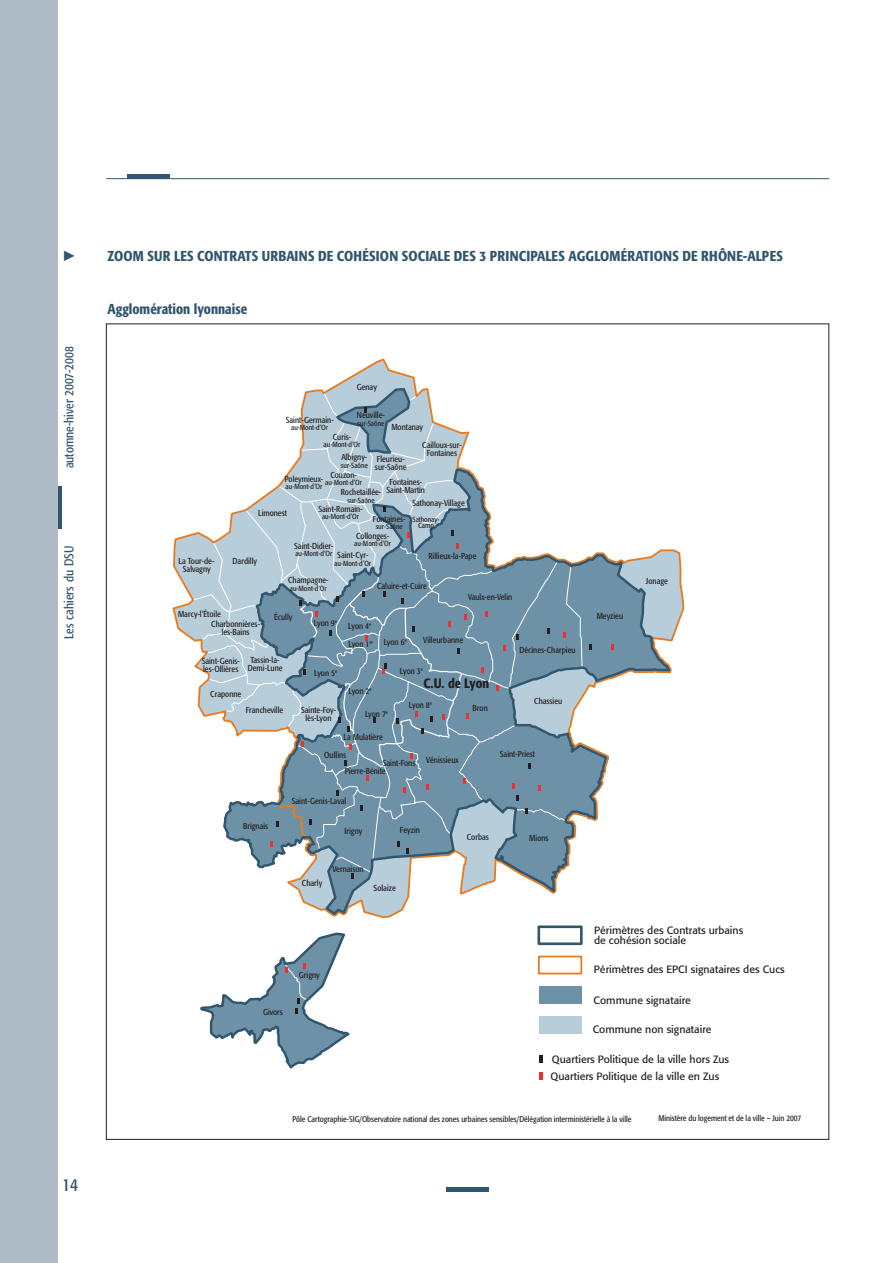
<style>
.page{position:relative;width:893px;height:1263px;background:#fff}
.page>*{position:absolute;margin:0;border:0;box-sizing:border-box;transform-origin:0 0}
.t1{font:condensed 18px "Formata";color:#31566d}
.t2{font:500 condensed 14.25px "Formata";letter-spacing:.01em;color:#31566d}
.t3{font:14.25px "Mathematical Pi Six";color:#31566d}
.t4{font:500 condensed 13.5px "Formata";color:#231f20}
.t5{font:condensed 12.75px "Formata";color:#31566d}
.t6{font:10.5px/10.5px "Formata";color:#231f20}
.t7{font:condensed 8.55px/7.9px "Formata";color:#231f20;text-align:center}
.t8{font:condensed 8.25px "Formata";color:#231f20}
.t9{font:condensed 7.35px/6.1px "Formata";color:#231f20;text-align:center}
.t10{font:condensed 4.95px "Formata";color:#231f20}
</style>
<div class="page">
<hr style="left:446px;top:1187px;width:43px;height:4px;background:#31566d">
<hr style="left:106px;top:178px;width:723px;height:1px;background:#31566d">
<div style="left:127px;top:174px;width:43px;height:5px;background:#31566d"></div>
<hr style="left:57px;top:0;width:1px;height:1263px;background:#31566d">
<svg style="left:57px;top:486px;width:4px;height:43px"></svg>
<div style="left:0;top:0;width:57px;height:1263px;background:#afbac7"></div>
<svg style="left:539px;top:1055px;width:3px;height:7px"></svg>
<svg style="left:539px;top:1072px;width:4px;height:8px"></svg>
<div style="left:537px;top:925px;width:46px;height:20px;border:3px solid #31566d"></div>
<div style="left:538px;top:956px;width:44px;height:18px;border:2px solid #e87b1e"></div>
<div style="left:539px;top:986px;width:42px;height:17px;background:#6d92a7"></div>
<div style="left:539px;top:1016px;width:42px;height:17px;background:#b7cdd9"></div>
<svg style="left:172px;top:358px;width:513px;height:561px"></svg>
<svg style="left:222px;top:467px;width:451px;height:450px"></svg>
<svg style="left:200px;top:932px;width:150px;height:137px"></svg>
<svg style="left:193px;top:387px;width:390px;height:491px"></svg>
<h2 class="t3" style="left:64px;top:251px;width:13px">-</h2>
<h3 class="t5" style="left:64px;top:468px;width:123px;rotate:-90deg">automne-hiver 2007-2008</h3>
<h3 class="t5" style="left:64px;top:639px;width:94px;rotate:-90deg">Les cahiers du DSU</h3>
<h1 class="t1" style="left:62px;top:1178px;width:18px">14</h1>
<h2 class="t2" style="left:108px;top:250px;width:677px">ZOOM SUR LES CONTRATS URBAINS DE COHÉSION SOCIALE DES 3 PRINCIPALES AGGLOMÉRATIONS DE RHÔNE-ALPES</h2>
<h2 class="t2" style="left:108px;top:303px;width:141px">Agglomération lyonnaise</h2>
<p class="t7" style="left:357px;top:384px;width:22px">Genay</p>
<p class="t7" style="left:357px;top:412px;width:29px">Neuville-</p>
<p class="t9" style="left:357px;top:421px;width:29px">sur-Saône</p>
<p class="t7" style="left:286px;top:417px;width:49px">Saint-Germain-</p>
<p class="t9" style="left:291px;top:425px;width:38px">au-Mont-d’Or</p>
<p class="t7" style="left:391px;top:423px;width:33px">Montanay</p>
<p class="t7" style="left:333px;top:434px;width:20px">Curis-</p>
<p class="t9" style="left:324px;top:442px;width:38px">au-Mont-d’Or</p>
<p class="t7" style="left:422px;top:441px;width:41px">Cailloux-sur-<br>Fontaines</p>
<p class="t7" style="left:341px;top:454px;width:27px">Albigny-</p>
<p class="t9" style="left:341px;top:463px;width:29px">sur-Saône</p>
<p class="t7" style="left:375px;top:456px;width:33px;text-align:left">Fleurieu&shy;sur-Saône</p>
<p class="t7" style="left:330px;top:471px;width:28px">Couzon-</p>
<p class="t9" style="left:325px;top:480px;width:38px">au-Mont-d’Or</p>
<p class="t7" style="left:386px;top:479px;width:40px">Fontaines-<br>Saint-Martin</p>
<p class="t7" style="left:373px;top:515px;width:34px">Fontaines-</p>
<p class="t9" style="left:376px;top:524px;width:29px">sur-Saône</p>
<p class="t7" style="left:285px;top:475px;width:40px">Poleymieux-</p>
<p class="t9" style="left:286px;top:484px;width:38px">au-Mont-d’Or</p>
<p class="t7" style="left:341px;top:489px;width:42px">Rochetaillée-</p>
<p class="t9" style="left:347px;top:498px;width:29px">sur-Saône</p>
<p class="t7" style="left:412px;top:499px;width:54px">Sathonay-Village</p>
<p class="t7" style="left:318px;top:506px;width:46px">Saint-Romain-</p>
<p class="t9" style="left:322px;top:514px;width:38px">au-Mont-d’Or</p>
<p class="t7" style="left:258px;top:510px;width:30px">Limonest</p>
<p class="t9" style="left:412px;top:517px;width:29px">Sathonay-<br>Camp</p>
<p class="t7" style="left:179px;top:558px;width:37px">La Tour-de-<br>Salvagny</p>
<p class="t7" style="left:233px;top:557px;width:26px">Dardilly</p>
<p class="t7" style="left:356px;top:532px;width:35px">Collonges-</p>
<p class="t9" style="left:354px;top:541px;width:38px">au-Mont-d’Or</p>
<p class="t7" style="left:294px;top:543px;width:41px">Saint-Didier-</p>
<p class="t9" style="left:295px;top:551px;width:38px">au-Mont-d’Or</p>
<p class="t7" style="left:337px;top:552px;width:33px">Saint-Cyr-</p>
<p class="t9" style="left:334px;top:560px;width:38px">au-Mont-d’Or</p>
<p class="t7" style="left:428px;top:552px;width:49px">Rillieux-la-Pape</p>
<p class="t7" style="left:288px;top:577px;width:42px">Champagne-</p>
<p class="t9" style="left:290px;top:586px;width:38px">au-Mont-d’Or</p>
<p class="t7" style="left:377px;top:583px;width:52px">Caluire-et-Cuire</p>
<p class="t7" style="left:468px;top:593px;width:46px">Vaulx-en-Velin</p>
<p class="t7" style="left:178px;top:611px;width:44px">Marcy-l’Étoile</p>
<p class="t7" style="left:274px;top:614px;width:20px">Écully</p>
<p class="t7" style="left:211px;top:621px;width:50px">Charbonnières&shy;les-Bains</p>
<p class="t7" style="left:202px;top:658px;width:40px;text-align:left">Saint-Genis&shy;les-Ollières</p>
<p class="t7" style="left:248px;top:656px;width:36px;text-align:left">Tassin-la-<br>Demi-Lune</p>
<p class="t7" style="left:210px;top:691px;width:33px">Craponne</p>
<p class="t7" style="left:314px;top:619px;width:22px">Lyon 9</p>
<p class="t10" style="left:369px;top:622px;width:4px">e</p>
<p class="t10" style="left:335px;top:619px;width:4px">e</p>
<p class="t7" style="left:348px;top:623px;width:22px">Lyon 4</p>
<p class="t7" style="left:314px;top:669px;width:25px">Lyon 5<sup>e</sup></p>
<p class="t7" style="left:348px;top:641px;width:26px">Lyon 1<sup>er</sup></p>
<p class="t7" style="left:348px;top:688px;width:25px">Lyon 2<sup>e</sup></p>
<p class="t7" style="left:384px;top:639px;width:25px">Lyon 6<sup>e</sup></p>
<p class="t7" style="left:423px;top:637px;width:41px">Villeurbanne</p>
<p class="t7" style="left:400px;top:668px;width:25px">Lyon 3<sup>e</sup></p>
<h3 class="t4" style="left:424px;top:678px;width:67px">C.U. de Lyon</h3>
<p class="t7" style="left:246px;top:706px;width:39px">Francheville</p>
<p class="t7" style="left:301px;top:707px;width:37px">Sainte-Foy&shy;lès-Lyon</p>
<p class="t7" style="left:365px;top:710px;width:25px">Lyon 7<sup>e</sup></p>
<p class="t7" style="left:343px;top:734px;width:41px">La Mulatière</p>
<p class="t7" style="left:409px;top:702px;width:25px">Lyon 8<sup>e</sup></p>
<p class="t7" style="left:473px;top:704px;width:17px">Bron</p>
<p class="t7" style="left:519px;top:646px;width:58px">Décines-Charpieu</p>
<p class="t7" style="left:534px;top:698px;width:30px">Chassieu</p>
<p class="t7" style="left:243px;top:822px;width:27px">Brignais</p>
<p class="t7" style="left:345px;top:747px;width:42px;line-height:16.2px;text-align:left;text-indent:-21px">Oullins<br>Pierre-Bénite</p>
<p class="t7" style="left:383px;top:760px;width:34px">Saint-Fons</p>
<p class="t7" style="left:292px;top:797px;width:56px">Saint-Genis-Laval</p>
<p class="t7" style="left:426px;top:756px;width:34px">Vénissieux</p>
<p class="t7" style="left:344px;top:827px;width:19px">Irigny</p>
<p class="t7" style="left:400px;top:827px;width:21px">Feyzin</p>
<p class="t7" style="left:467px;top:834px;width:24px">Corbas</p>
<p class="t7" style="left:302px;top:880px;width:22px">Charly</p>
<p class="t7" style="left:333px;top:866px;width:33px">Vernaison</p>
<p class="t7" style="left:374px;top:884px;width:24px">Solaize</p>
<p class="t7" style="left:500px;top:750px;width:37px">Saint-Priest</p>
<p class="t7" style="left:529px;top:834px;width:21px">Mions</p>
<p class="t7" style="left:263px;top:1009px;width:22px">Givors</p>
<p class="t7" style="left:299px;top:971px;width:22px">Grigny</p>
<p class="t7" style="left:597px;top:613px;width:28px">Meyzieu</p>
<p class="t7" style="left:646px;top:577px;width:23px">Jonage</p>
<p class="t6" style="left:594px;top:925px;width:151px">Périmètres des Contrats urbains de cohésion sociale</p>
<p class="t6" style="left:594px;top:965px;width:192px">Périmètres des EPCI signataires des Cucs</p>
<p class="t6" style="left:593px;top:995px;width:99px">Commune signataire</p>
<p class="t6" style="left:593px;top:1025px;width:120px">Commune non signataire</p>
<p class="t6" style="left:550px;top:1052px;width:180px;line-height:16.8px">Quartiers Politique de la ville hors Zus<br>Quartiers Politique de la ville en Zus</p>
<p class="t8" style="left:292px;top:1116px;width:340px">Pôle Cartographie-SIG/Observatoire national des zones urbaines sensibles/Délégation interministérielle à la ville</p>
<p class="t8" style="left:658px;top:1115px;width:144px">Ministère du logement et de la ville – Juin 2007</p>
</div>
